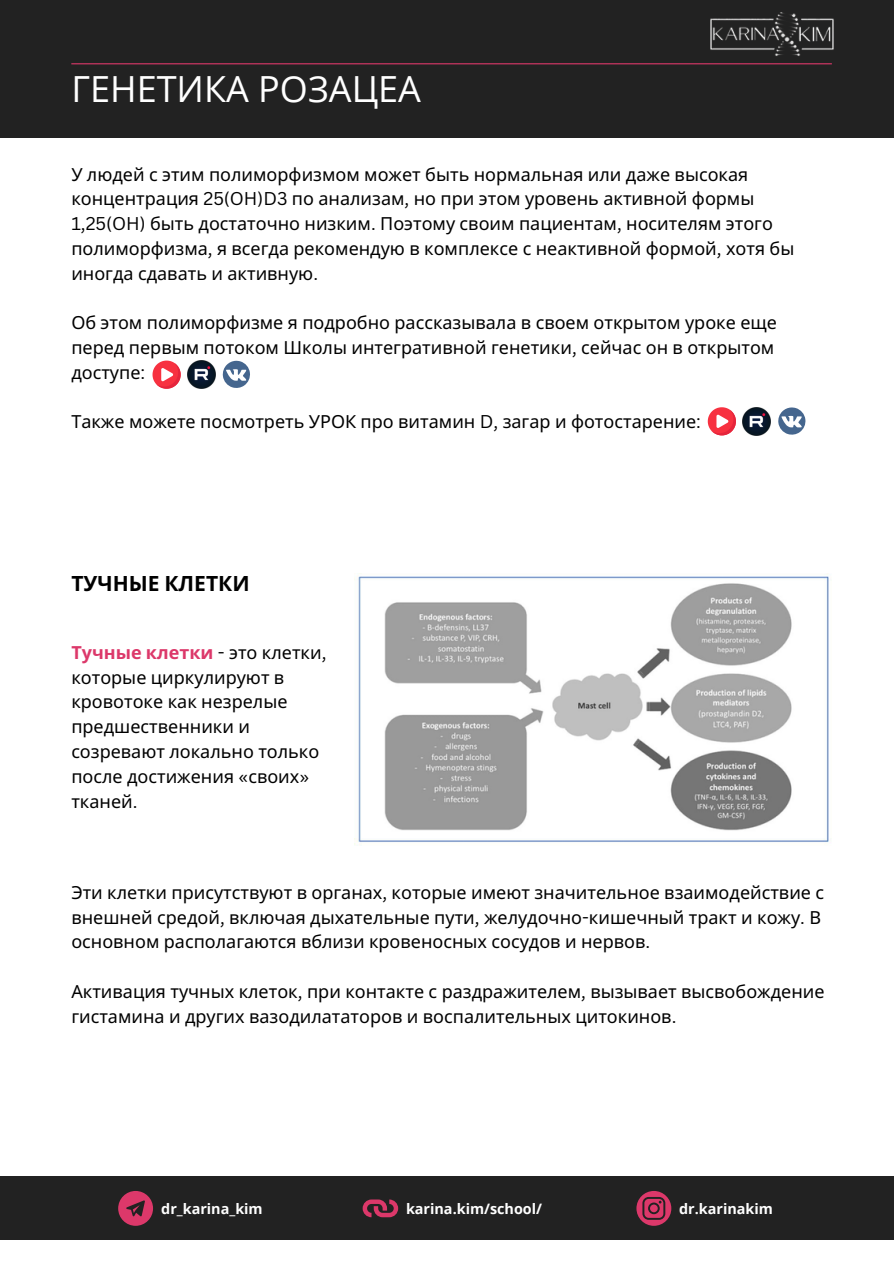
<style>
.page{position:relative;width:894px;height:1264px;background:#fff}
.page>*{position:absolute;margin:0;border:0;box-sizing:border-box;transform-origin:0 0}
.t1{font:36px "Open Sans";color:#fff}
.t2{font:700 21px "Noto Sans";color:#000}
.t3{font:18px/24.8px "Noto Sans";color:#000}
.t4{font:700 14.4px "Open Sans";color:#fff}
.s1{font-family:"Canva Sans"}
.s2{font-weight:700;color:#dc386a}
</style>
<div class="page">
<div style="left:0;top:0;width:893px;height:1263px;background:#222"></div>
<div style="left:0;top:139px;width:893px;height:1124px;background:#fff"></div>
<img style="left:710px;top:12px;width:124px;height:44px">
<hr style="left:71px;top:63px;width:760px;height:1px;background:#dc386a">
<div style="left:0;top:1176px;width:893px;height:63px;background:#222"></div>
<svg style="left:118px;top:1191px;width:35px;height:34px"></svg>
<svg style="left:636px;top:1191px;width:35px;height:34px"></svg>
<svg style="left:362px;top:1199px;width:36px;height:18px"></svg>
<img style="left:742px;top:407px;width:28px;height:28px">
<svg style="left:707px;top:407px;width:28px;height:28px"></svg>
<svg style="left:778px;top:407px;width:27px;height:28px"></svg>
<img style="left:354px;top:573px;width:475px;height:272px">
<svg style="left:152px;top:360px;width:29px;height:29px"></svg>
<img style="left:187px;top:360px;width:28px;height:29px">
<svg style="left:222px;top:361px;width:28px;height:27px"></svg>
<h3 class="t1" style="left:71px;top:64px;width:351px">ГЕНЕТИКА РОЗАЦЕА</h3>
<h1 class="t3" style="left:71px;top:161px;width:724px">У людей с этим полиморфизмом может быть нормальная или даже высокая концентрация <span class="s1">25(OH)D3</span> по анализам<span class="s1">,</span> но при этом уровень активной формы <span class="s1">1,25(OH)</span> быть достаточно низким<span class="s1">.</span> Поэтому своим пациентам<span class="s1">,</span> носителям этого полиморфизма<span class="s1">,</span> я всегда рекомендую в комплексе с неактивной формой<span class="s1">,</span> хотя бы иногда сдавать и активную<span class="s1">.</span></h1>
<h3 class="t3" style="left:71px;top:310px;width:707px">Об этом полиморфизме я подробно рассказывала в своем открытом уроке еще перед первым потоком Школы интегративной генетики<span class="s1">,</span> сейчас он в открытом доступе<span class="s1">:</span></h3>
<h3 class="t3" style="left:71px;top:409px;width:631px">Также можете посмотреть УРОК про витамин <span class="s1">D,</span> загар и фотостарение<span class="s1">:</span></h3>
<p class="t2" style="left:71px;top:568px;width:180px">ТУЧНЫЕ КЛЕТКИ</p>
<p class="t3" style="left:71px;top:639px;width:256px"><span class="s2">Тучные клетки</span> <span class="s1">-</span> это клетки<span class="s1">, </span>которые циркулируют в кровотоке как незрелые предшественники и созревают локально только после достижения <span class="s1">«</span>своих<span class="s1">» </span>тканей<span class="s1">.</span></p>
<h3 class="t3" style="left:71px;top:879px;width:754px">Эти клетки присутствуют в органах<span class="s1">,</span> которые имеют значительное взаимодействие с</h3>
<h3 class="t3" style="left:71px;top:904px;width:751px">внешней средой<span class="s1">,</span> включая дыхательные пути<span class="s1">,</span> желудочно<span class="s1">-</span>кишечный тракт и кожу<span class="s1">.</span> В основном располагаются вблизи кровеносных сосудов и нервов<span class="s1">.</span></h3>
<h3 class="t3" style="left:71px;top:978px;width:754px">Активация тучных клеток<span class="s1">,</span> при контакте с раздражителем<span class="s1">,</span> вызывает высвобождение</h3>
<h3 class="t3" style="left:71px;top:1003px;width:606px">гистамина и других вазодилататоров и воспалительных цитокинов<span class="s1">.</span></h3>
<h3 class="t4" style="left:161px;top:1198px;width:103px">dr_karina_kim</h3>
<p class="t4" style="left:406px;top:1198px;width:138px">karina.kim/school/</p>
<p class="t4" style="left:679px;top:1198px;width:95px">dr.karinakim</p>
</div>
